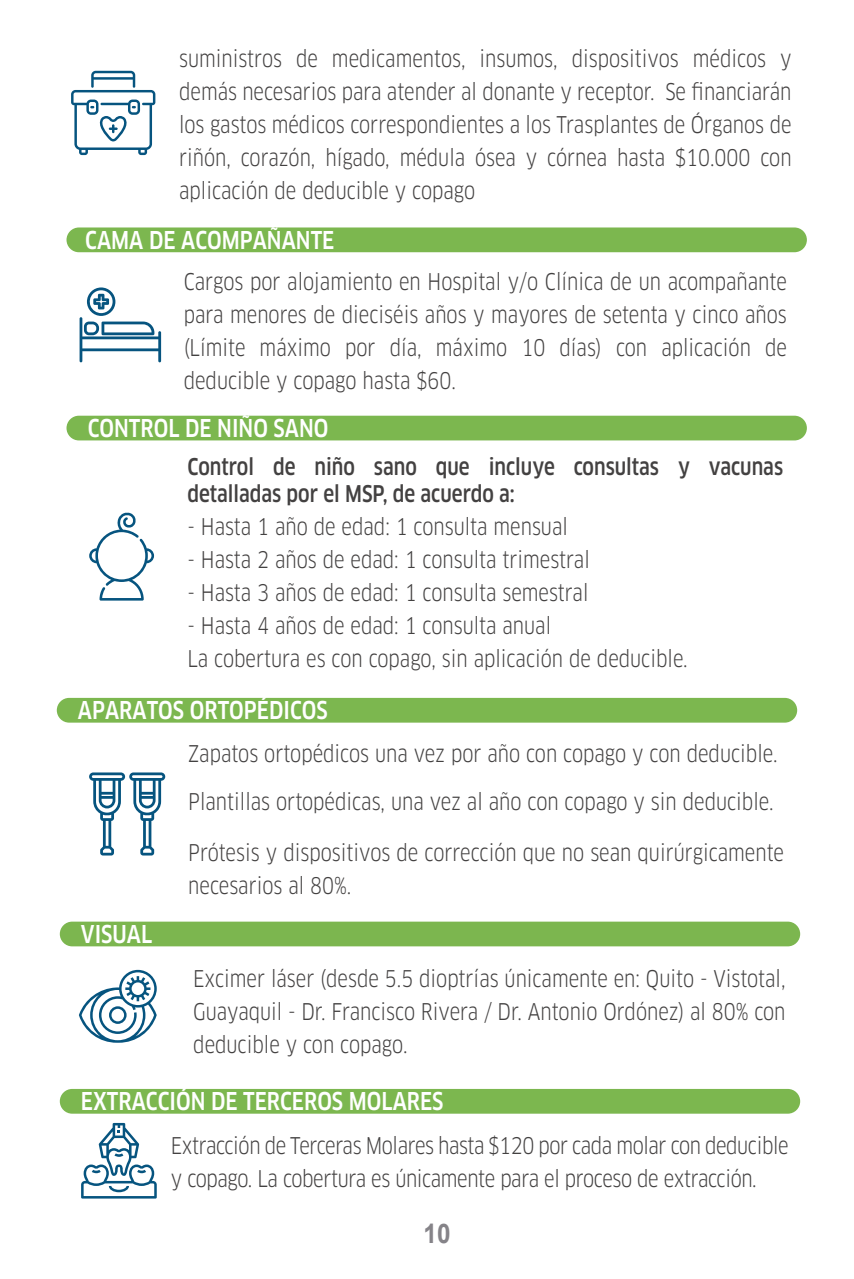
<style>
.page{position:relative;width:854px;height:1279px;background:#fff}
.page>*{position:absolute;margin:0;border:0;box-sizing:border-box;transform-origin:0 0}
.t1{font:700 27px "Arial";color:#858388;scale:.9 1}
.t2{font:500 condensed 24px "Clan OT";color:#fff;scale:.9 1}
.t3{font:condensed 22.5px/33px "Clan OT";color:#434141;text-align:justify;scale:.9 1}
.t4{font:condensed 22.5px/33px "Clan OT";letter-spacing:-.02em;color:#434141;scale:.9 1}
.t5{font:500 condensed 22.5px/27px "Clan OT";color:#434141;scale:.9 1}
</style>
<div class="page">
<div style="left:66px;top:227px;width:740px;height:25px;background:#7cb74f;border-radius:12px"></div>
<div style="left:66px;top:416px;width:740px;height:24px;background:#7cb74f;border-radius:12px"></div>
<div style="left:57px;top:698px;width:740px;height:24px;background:#7cb74f;border-radius:12px"></div>
<svg style="left:80px;top:287px;width:81px;height:75px"></svg>
<svg style="left:89px;top:512px;width:65px;height:88px"></svg>
<svg style="left:89px;top:772px;width:76px;height:83px"></svg>
<div style="left:60px;top:1089px;width:740px;height:24px;background:#7cb74f;border-radius:12px"></div>
<svg style="left:81px;top:1123px;width:76px;height:75px"></svg>
<svg style="left:71px;top:71px;width:84px;height:84px"></svg>
<div style="left:60px;top:921px;width:740px;height:25px;background:#7cb64f;border-radius:12px"></div>
<svg style="left:79px;top:970px;width:78px;height:72px"></svg>
<p class="t3" style="left:179px;top:43px;width:682px">suministros de medicamentos, insumos, dispositivos médicos y demás necesarios para atender al donante y receptor. Se financiarán los gastos médicos correspondientes a los Trasplantes de Órganos de riñón, corazón, hígado, médula ósea y córnea hasta $10.000 con aplicación de deducible y copago</p>
<p class="t2" style="left:85px;top:226px;width:278px">CAMA DE ACOMPAÑANTE</p>
<p class="t3" style="left:184px;top:265px;width:671px">Cargos por alojamiento en Hospital y/o Clínica de un acompañante para menores de dieciséis años y mayores de setenta y cinco años (Límite máximo por día, máximo 10 días) con aplicación de deducible y copago hasta $60.</p>
<p class="t2" style="left:88px;top:414px;width:269px">CONTROL DE NIÑO SANO</p>
<p class="t5" style="left:187px;top:453px;width:663px">Control de niño sano que incluye consultas y vacunas detalladas por el MSP, de acuerdo a:</p>
<p class="t3" style="left:187px;top:510px;width:424px">- Hasta 1 año de edad: 1 consulta mensual</p>
<p class="t3" style="left:187px;top:543px;width:448px">- Hasta 2 años de edad: 1 consulta trimestral</p>
<p class="t3" style="left:187px;top:576px;width:447px">- Hasta 3 años de edad: 1 consulta semestral</p>
<p class="t3" style="left:187px;top:609px;width:557px">- Hasta 4 años de edad: 1 consulta anual<br>La cobertura es con copago, sin aplicación de deducible.</p>
<p class="t2" style="left:78px;top:696px;width:279px">APARATOS ORTOPÉDICOS</p>
<p class="t2" style="left:81px;top:920px;width:81px">VISUAL</p>
<p class="t3" style="left:188px;top:730px;width:656px;line-height:48px">Zapatos ortopédicos una vez por año con copago y con deducible.<br>Plantillas ortopédicas, una vez al año con copago y sin deducible.</p>
<p class="t3" style="left:188px;top:836px;width:663px">Prótesis y dispositivos de corrección que no sean quirúrgicamente necesarios al 80%.</p>
<p class="t3" style="left:193px;top:962px;width:659px">Excimer láser (desde 5.5 dioptrías únicamente en: Quito - Vistotal, Guayaquil - Dr. Francisco Rivera / Dr. Antonio Ordónez) al 80% con deducible y con copago.</p>
<p class="t2" style="left:81px;top:1087px;width:404px">EXTRACCIÓN DE TERCEROS MOLARES</p>
<p class="t4" style="left:171px;top:1128px;width:688px">Extracción de Terceras Molares hasta $120 por cada molar con deducible y copago. La cobertura es únicamente para el proceso de extracción.</p>
<p class="t1" style="left:423px;top:1214px;width:32px">10</p>
</div>
